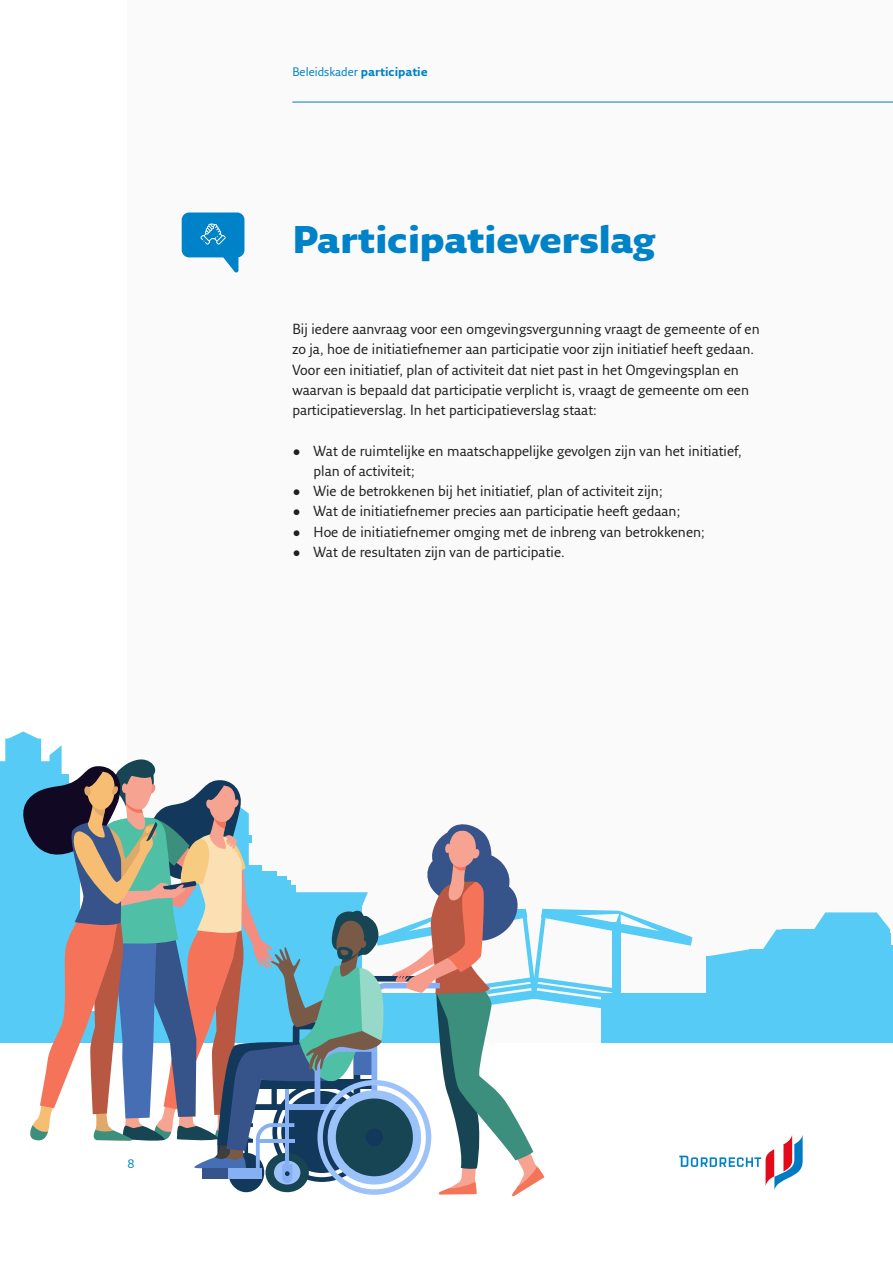
<style>
.page{position:relative;width:893px;height:1263px;background:#fff}
.page>*{position:absolute;margin:0;border:0;box-sizing:border-box;transform-origin:0 0}
.Titel{font:900 37.5px "Fresco Sans";letter-spacing:-.01em;color:#0082c8}
.Platte_tekst{font:14.25px/20.2px "Fresco Sans LF";color:#231f20}
.t1{font:12px "Fresco Sans LF Normal 2";color:#0082c8}
.t2{font:12px "Fresco Sans LF";color:#0082c8}
.s1{font-family:"Fresco Sans LF";font-weight:700}
</style>
<div class="page">
<div style="left:128px;top:0;width:765px;height:1043px;background:#fafafa"></div>
<hr style="left:292px;top:102px;width:601px;height:1px;background:#007bc3">
<svg style="left:182px;top:212px;width:62px;height:60px"></svg>
<div style="left:707px;top:956px;width:186px;height:74px;background:#56cbf5"></div>
<div style="left:877px;top:945px;width:16px;height:14px;background:#56cbf5"></div>
<div style="left:749px;top:949px;width:132px;height:14px;background:#56cbf5"></div>
<div style="left:782px;top:929px;width:108px;height:14px;background:#56cbf5"></div>
<div style="left:779px;top:933px;width:111px;height:21px;background:#56cbf5"></div>
<svg style="left:814px;top:912px;width:76px;height:17px"></svg>
<div style="left:601px;top:1019px;width:292px;height:24px;background:#56cbf5"></div>
<svg style="left:0;top:731px;width:803px;height:466px"></svg>
<p class="t1" style="left:292px;top:64px;width:137px">Beleidskader <span class="s1">participatie</span></p>
<h2 class="Titel" style="left:292px;top:215px;width:365px">Participatieverslag</h2>
<p class="Platte_tekst" style="left:292px;top:319px;width:469px">Bij iedere aanvraag voor een omgevingsvergunning vraagt de gemeente of en zo ja, hoe de initiatiefnemer aan participatie voor zijn initiatief heeft gedaan.<br>Voor een initiatief, plan of activiteit dat niet past in het Omgevingsplan en waarvan is bepaald dat participatie verplicht is, vraagt de gemeente om een participatieverslag. In het participatieverslag staat:</p>
<p class="Platte_tekst" style="left:314px;top:440px;width:430px;text-indent:-21px">• Wat de ruimtelijke en maatschappelijke gevolgen zijn van het initiatief, plan of activiteit;</p>
<p class="Platte_tekst" style="left:292px;top:481px;width:372px">• Wie de betrokkenen bij het initiatief, plan of activiteit zijn;</p>
<p class="Platte_tekst" style="left:292px;top:501px;width:389px">• Wat de initiatiefnemer precies aan participatie heeft gedaan;</p>
<p class="Platte_tekst" style="left:292px;top:521px;width:414px">• Hoe de initiatiefnemer omging met de inbreng van betrokkenen;</p>
<p class="Platte_tekst" style="left:292px;top:541px;width:274px">• Wat de resultaten zijn van de participatie.</p>
<p class="t2" style="left:128px;top:1156px;width:9px">8</p>
</div>
